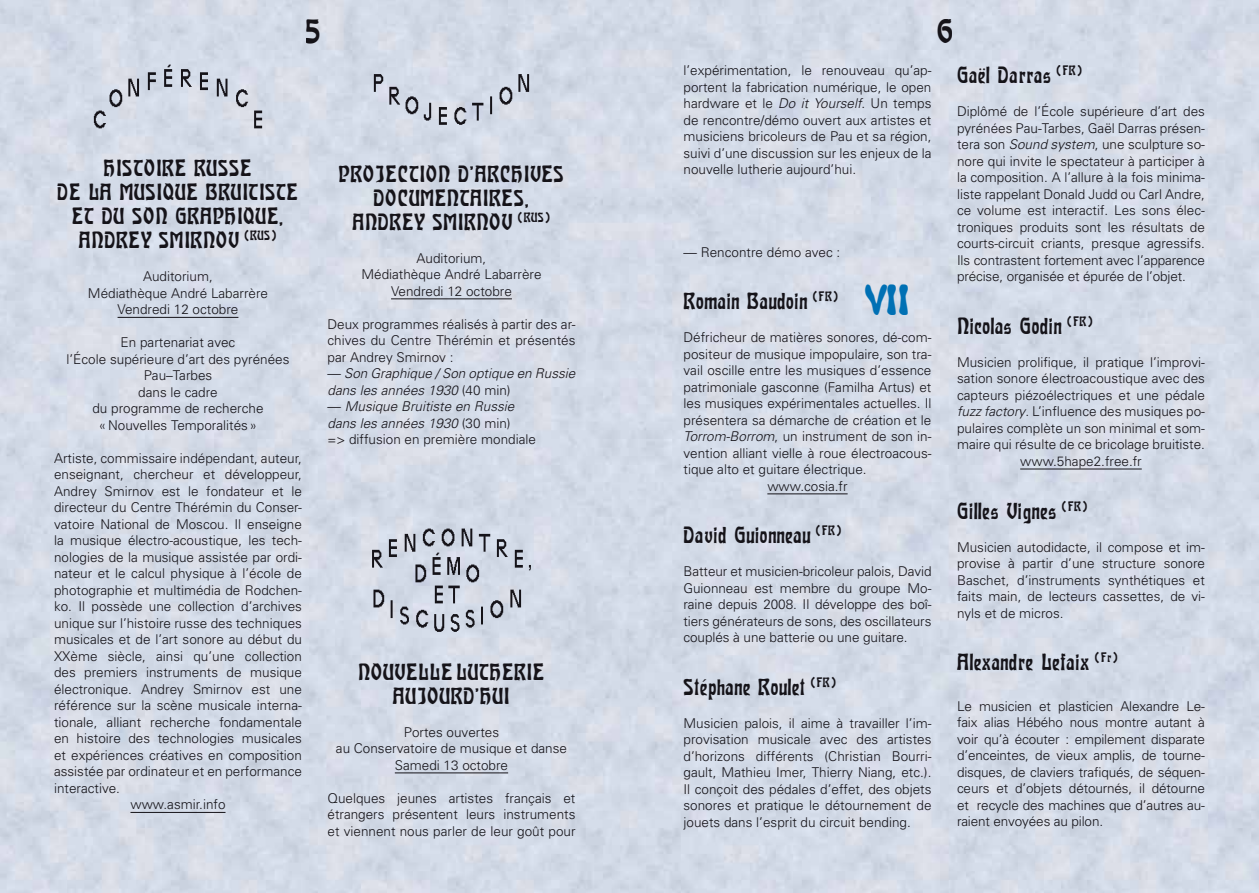
<style>
.page{position:relative;width:1259px;height:893px;background:#fff}
.page>*{position:absolute;margin:0;border:0;box-sizing:border-box;transform-origin:0 0}
.t1{font:44.4px "Calebasse Unregistered";color:#0070b4;scale:.94 1}
.t2{font:36px "Carmen";color:#1a171c}
.t3{font:24px/24px "Carmen";color:#1a171c;text-align:center}
.t4{font:300 13.5px/16.5px "Univers";color:#1a171c;text-align:justify}
.t5{font:italic 300 13.5px/16.5px "Univers";color:#1a171c}
.s1{font-style:normal}
.s2{font-style:italic}
</style>
<div class="page">
<hr style="left:118px;top:317px;width:120px;height:1px;background:#1a171c">
<hr style="left:130px;top:812px;width:95px;height:1px;background:#1a171c">
<svg style="left:94px;top:65px;width:168px;height:63px;background:#c5cad6"></svg>
<hr style="left:391px;top:298px;width:121px;height:1px;background:#1a171c">
<hr style="left:395px;top:772px;width:113px;height:1px;background:#1a171c">
<svg style="left:374px;top:74px;width:155px;height:51px;background:#c1c7d3"></svg>
<svg style="left:372px;top:529px;width:159px;height:103px;background:#b9bfcb"></svg>
<hr style="left:767px;top:493px;width:80px;height:1px;background:#1a171c">
<hr style="left:1020px;top:469px;width:121px;height:1px;background:#1a171c">
<h2 class="t2" style="left:305px;top:15px;width:19px">5</h2>
<h2 class="t2" style="left:935px;top:15px;width:19px">6</h2>
<h3 class="t3" style="left:57px;top:158px;width:243px">HISTOIRE RUSSE<br>DE LA MUSIQUE BRUITISTE<br>ET DU SON GRAPHIQUE,<br>ANDREY SMIRNOV <sup>(RUS</sup> <sup>)</sup></h3>
<p class="t4" style="left:88px;top:268px;width:182px;text-align:center">Auditorium,<br>Médiathèque André Labarrère<br>Vendredi 12 octobre</p>
<p class="t4" style="left:67px;top:334px;width:224px;text-align:center">En partenariat avec<br>l’École supérieure d’art des pyrénées<br>Pau–Tarbes<br>dans le cadre<br>du programme de recherche «Nouvelles Temporalités»</p>
<p class="t4" style="left:54px;top:450px;width:249px">Artiste, commissaire indépendant, auteur,</p>
<p class="t4" style="left:54px;top:466px;width:249px">enseignant, chercheur et développeur,</p>
<p class="t4" style="left:54px;top:483px;width:249px">Andrey Smirnov est le fondateur et le</p>
<p class="t4" style="left:54px;top:499px;width:249px">directeur du Centre Thérémin du Conser-</p>
<p class="t4" style="left:54px;top:516px;width:249px">vatoire National de Moscou. Il enseigne</p>
<p class="t4" style="left:54px;top:532px;width:249px">la musique électro-acoustique, les tech-</p>
<p class="t4" style="left:54px;top:549px;width:249px">nologies de la musique assistée par ordi-</p>
<p class="t4" style="left:54px;top:565px;width:249px">nateur et le calcul physique à l’école de</p>
<p class="t4" style="left:54px;top:582px;width:249px">photographie et multimédia de Rodchen-</p>
<p class="t4" style="left:54px;top:598px;width:249px">ko. Il possède une collection d’archives</p>
<p class="t4" style="left:54px;top:615px;width:249px">unique sur l’histoire russe des techniques</p>
<p class="t4" style="left:54px;top:631px;width:249px">musicales et de l’art sonore au début du</p>
<p class="t4" style="left:54px;top:648px;width:249px">XXème siècle, ainsi qu’une collection</p>
<p class="t4" style="left:54px;top:664px;width:249px">des premiers instruments de musique</p>
<p class="t4" style="left:54px;top:681px;width:249px">électronique. Andrey Smirnov est une</p>
<p class="t4" style="left:54px;top:697px;width:249px">référence sur la scène musicale interna-</p>
<p class="t4" style="left:54px;top:714px;width:249px">tionale, alliant recherche fondamentale</p>
<p class="t4" style="left:54px;top:730px;width:249px">en histoire des technologies musicales</p>
<p class="t4" style="left:54px;top:747px;width:249px">et expériences créatives en composition</p>
<p class="t4" style="left:54px;top:763px;width:249px">assistée par ordinateur et en performance</p>
<p class="t4" style="left:54px;top:780px;width:68px">interactive.</p>
<p class="t4" style="left:130px;top:796px;width:96px">www.asmir.info</p>
<h3 class="t3" style="left:338px;top:163px;width:228px">PROJECTION D’ARCHIVES<br>DOCUMENTAIRES,<br>ANDREY SM IRNOV <sup>(RUS</sup> <sup>)</sup></h3>
<p class="t4" style="left:361px;top:250px;width:182px;text-align:center">Auditorium,<br>Médiathèque André Labarrère<br>Vendredi 12 octobre</p>
<p class="t4" style="left:327px;top:316px;width:249px">Deux programmes réalisés à partir des ar&shy;chives du Centre Thérémin et présentés par Andrey Smirnov :</p>
<p class="t5" style="left:327px;top:365px;width:249px"><span class="s1">—</span> Son Graphique / Son optique en Russie dans les années 1930 <span class="s1">(40 min)</span></p>
<p class="t5" style="left:327px;top:398px;width:210px"><span class="s1">—</span> Musique Bruitiste en Russie dans les années 1930 <span class="s1">(30 min)<br>=&gt; diffusion en première mondiale</span></p>
<h3 class="t3" style="left:358px;top:661px;width:188px">NOUVELLELUTHERIE<br>AUJOURD’HUI</h3>
<p class="t4" style="left:336px;top:724px;width:233px;text-align:center">Portes ouvertes<br>au Conservatoire de musique et danse<br>Samedi 13 octobre</p>
<p class="t4" style="left:327px;top:790px;width:249px">Quelques jeunes artistes français et étrangers présentent leurs instruments et viennent nous parler de leur goût pour</p>
<p class="t4" style="left:683px;top:62px;width:249px">l’expérimentation, le renouveau qu’ap&shy;portent la fabrication numérique, le open hardware et le <span class="s2">Do it Yourself</span>. Un temps de rencontre/démo ouvert aux artistes et musiciens bricoleurs de Pau et sa région, suivi d’une discussion sur les enjeux de la nouvelle lutherie aujourd’hui.</p>
<p class="t4" style="left:683px;top:244px;width:158px">— Rencontre démo avec :</p>
<h3 class="t3" style="left:683px;top:291px;width:157px">ROMAIN BAUDOIN <sup>(FR)</sup></h3>
<p class="t4" style="left:683px;top:329px;width:249px">Défricheur de matières sonores, dé-com-</p>
<p class="t4" style="left:683px;top:346px;width:249px">positeur de musique impopulaire, son tra-</p>
<p class="t4" style="left:683px;top:362px;width:249px">vail oscille entre les musiques d’essence</p>
<p class="t4" style="left:683px;top:379px;width:249px">patrimoniale gasconne (Familha Artus) et</p>
<p class="t4" style="left:683px;top:395px;width:249px">les musiques expérimentales actuelles. Il</p>
<p class="t4" style="left:683px;top:412px;width:249px">présentera sa démarche de création et le</p>
<p class="t4" style="left:683px;top:428px;width:249px"><span class="s2">Torrom-Borrom</span>, un instrument de son in-</p>
<p class="t4" style="left:683px;top:445px;width:249px">vention alliant vielle à roue électroacous-</p>
<p class="t4" style="left:683px;top:461px;width:185px">tique alto et guitare électrique.</p>
<p class="t4" style="left:767px;top:478px;width:82px">www.cosia.fr</p>
<h3 class="t3" style="left:683px;top:525px;width:160px">DAVID GUIONNEAU <sup>(FR)</sup></h3>
<p class="t4" style="left:683px;top:563px;width:249px">Batteur et musicien-bricoleur palois, David Guionneau est membre du groupe Mo&shy;raine depuis 2008. Il développe des boî&shy;tiers générateurs de sons, des oscillateurs couplés à une batterie ou une guitare.</p>
<h3 class="t3" style="left:683px;top:676px;width:155px">STÉPHANE ROULET <sup>(FR)</sup></h3>
<p class="t4" style="left:683px;top:715px;width:249px">Musicien palois, il aime à travailler l’im&shy;provisation musicale avec des artistes d’horizons différents (Christian Bourri&shy;gault, Mathieu Imer, Thierry Niang, etc.).<br>Il conçoit des pédales d’effet, des objets sonores et pratique le détournement de jouets dans l’esprit du circuit bending.</p>
<h1 class="t1" style="left:864px;top:281px;width:50px">VII</h1>
<h3 class="t3" style="left:957px;top:65px;width:127px">GAËL DARRAS <sup>(FR)</sup></h3>
<p class="t4" style="left:957px;top:103px;width:249px">Diplômé de l’École supérieure d’art des pyrénées Pau-Tarbes, Gaël Darras présen&shy;tera son <span class="s2">Sound system</span>, une sculpture so&shy;nore qui invite le spectateur à participer à la composition. A l’allure à la fois minima&shy;liste rappelant Donald Judd ou Carl Andre, ce volume est interactif. Les sons élec&shy;troniques produits sont les résultats de courts-circuit criants, presque agressifs.<br>Ils contrastent fortement avec l’apparence précise, organisée et épurée de l’objet.</p>
<h3 class="t3" style="left:957px;top:315px;width:138px">NICOLAS GODIN <sup>(FR)</sup></h3>
<p class="t4" style="left:957px;top:354px;width:249px;text-align:center">Musicien prolifique, il pratique l’improvi&shy;sation sonore électroacoustique avec des capteurs piézoélectriques et une pédale <span class="s2">fuzz factory</span>. L’influence des musiques po&shy;pulaires complète un son minimal et som&shy;maire qui résulte de ce bricolage bruitiste. www.5hape2.free.fr</p>
<h3 class="t3" style="left:957px;top:500px;width:132px">GILLES VIGNES <sup>(FR)</sup></h3>
<p class="t4" style="left:957px;top:538px;width:249px">Musicien autodidacte, il compose et im&shy;provise à partir d’une structure sonore Baschet, d’instruments synthétiques et faits main, de lecteurs cassettes, de vi&shy;nyls et de micros.</p>
<h3 class="t3" style="left:957px;top:651px;width:163px">ALEXANDRE LEFAIX <sup>(FR)</sup></h3>
<p class="t4" style="left:957px;top:697px;width:249px">Le musicien et plasticien Alexandre Le&shy;faix alias Hébého nous montre autant à voir qu’à écouter : empilement disparate d’enceintes, de vieux amplis, de tourne&shy;disques, de claviers trafiqués, de séquen&shy;ceurs et d’objets détournés, il détourne et recycle des machines que d’autres au&shy;raient envoyées au pilon.</p>
</div>
